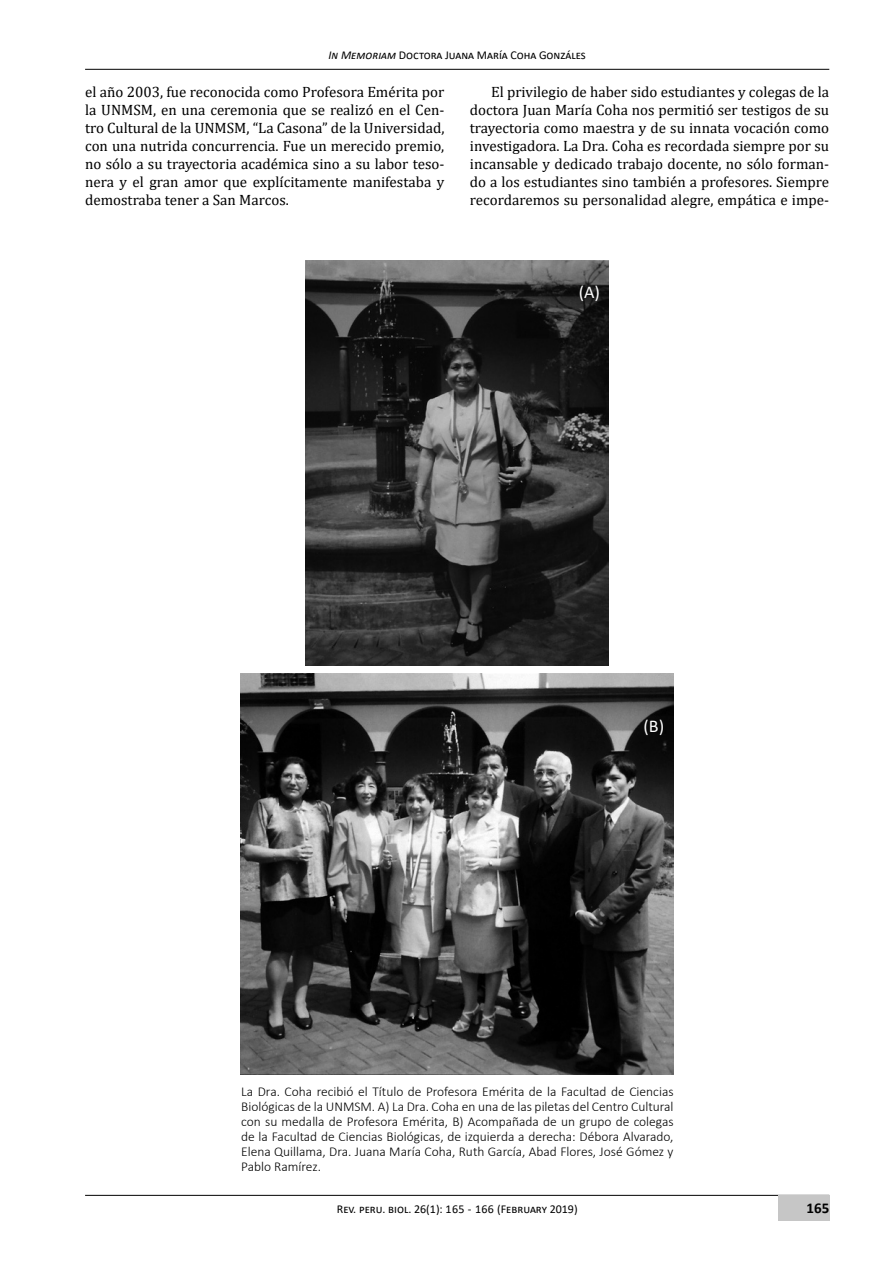
<style>
.page{position:relative;width:893px;height:1263px;background:#fff}
.page>*{position:absolute;margin:0;border:0;box-sizing:border-box;transform-origin:0 0}
.t1{font:18px "Calibri";color:#fff}
.t2{font:15px/18px "Cambria";color:#000;text-align:justify}
.t3{font:700 15px "Calibri";color:#000}
.t4{font:300 13.5px/15px "Calibri";color:#000;text-align:justify}
.t5{font:12px "Calibri";color:#000}
.s1{font-style:italic}
</style>
<div class="page">
<hr style="left:85px;top:1195px;width:744px;height:1px;background:#000">
<hr style="left:85px;top:69px;width:744px;height:1px;background:#000">
<div style="left:778px;top:1195px;width:51px;height:25px;background:#c6c6c6"></div>
<img style="left:306px;top:260px;width:303px;height:406px">
<img style="left:241px;top:674px;width:433px;height:400px">
<p class="t5" style="left:329px;top:47px;width:259px"><span class="s1">In Memoriam</span> Doctora Juana María Coha Gonzáles</p>
<p class="t2" style="left:85px;top:83px;width:361px">el año 2003, fue reconocida como Profesora Emérita por la UNMSM, en una ceremonia que se realizó en el Cen&shy;tro Cultural de la UNMSM, “La Casona” de la Universidad, con una nutrida concurrencia. Fue un merecido premio, no sólo a su trayectoria académica sino a su labor teso&shy;nera y el gran amor que explícitamente manifestaba y demostraba tener a San Marcos.</p>
<p class="t2" style="left:470px;top:83px;width:361px;text-indent:21px">El privilegio de haber sido estudiantes y colegas de la doctora Juan María Coha nos permitió ser testigos de su trayectoria como maestra y de su innata vocación como investigadora. La Dra. Coha es recordada siempre por su incansable y dedicado trabajo docente, no sólo forman&shy;do a los estudiantes sino también a profesores. Siempre recordaremos su personalidad alegre, empática e impe-</p>
<p class="t1" style="left:579px;top:280px;width:23px">(A)</p>
<p class="t1" style="left:643px;top:713px;width:22px">(B)</p>
<p class="t4" style="left:241px;top:1084px;width:434px">La Dra. Coha recibió el Título de Profesora Emérita de la Facultad de Ciencias Biológicas de la UNMSM. A) La Dra. Coha en una de las piletas del Centro Cultural con su medalla de Profesora Emérita, B) Acompañada de un grupo de colegas de la Facultad de Ciencias Biológicas, de izquierda a derecha: Débora Alvarado, Elena Quillama, Dra. Juana María Coha, Ruth García, Abad Flores, José Gómez y Pablo Ramírez.</p>
<p class="t5" style="left:337px;top:1201px;width:242px">Rev. peru. biol. 26(1): 165 - 166 (February 2019)</p>
<p class="t3" style="left:806px;top:1198px;width:24px">165</p>
</div>
